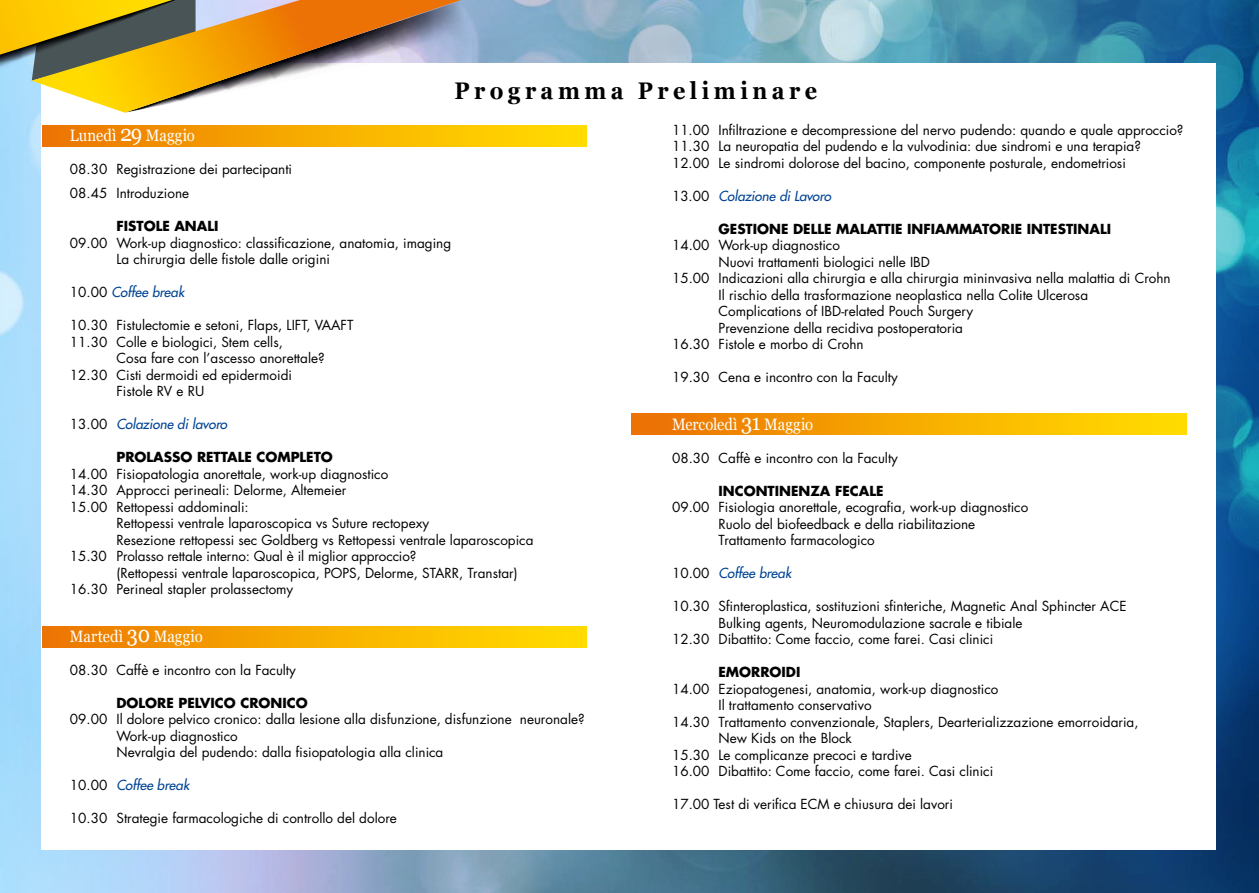
<style>
.page{position:relative;width:1259px;height:893px;background:#fff}
.page>*{position:absolute;margin:0;border:0;box-sizing:border-box;transform-origin:0 0}
.t1{font:700 24px "Georgia";letter-spacing:.21em;color:#000;scale:.9 1}
.t2{font:16.5px "Georgia";color:#fff;scale:.9 1}
.t3{font:13.5px/16.5px "Futura";color:#000}
.t4{font:700 13.5px "Futura";color:#000}
.t5{font:italic 13.5px "Futura";color:#004494}
.s1{font-size:22.5px}
.s2{font-style:normal;color:#000}
</style>
<div class="page">
<img style="left:0;top:0;width:1259px;height:893px">
<div style="left:41px;top:64px;width:1175px;height:786px;background:#fff"></div>
<div style="left:631px;top:414px;width:555px;height:21px;background:linear-gradient(to right,#eb7102,#ffe100)"></div>
<div style="left:43px;top:626px;width:544px;height:21px;background:linear-gradient(to right,#ed7801,#ffe000)"></div>
<div style="left:43px;top:125px;width:544px;height:22px;background:linear-gradient(to right,#ed7701,#ffe000)"></div>
<svg style="left:0;top:0;width:41px;height:117px;background:#c2c583"></svg>
<svg style="left:32px;top:0;width:492px;height:113px"></svg>
<h1 class="t1" style="left:454px;top:77px;width:404px">Programma Preliminare</h1>
<p class="t2" style="left:70px;top:126px;width:140px">Lunedì <span class="s1">29</span> Maggio</p>
<p class="t3" style="left:70px;top:157px;width:224px;line-height:24px">08.30 Registrazione dei partecipanti<br>08.45 Introduzione</p>
<p class="t4" style="left:116px;top:217px;width:103px">FISTOLE ANALI</p>
<p class="t3" style="left:116px;top:234px;width:336px;text-indent:-46px">09.00 Work-up diagnostico: classificazione, anatomia, imaging<br>La chirurgia delle fistole dalle origini</p>
<p class="t5" style="left:70px;top:284px;width:116px"><span class="s2">10.00</span> Coffee break</p>
<p class="t3" style="left:70px;top:317px;width:285px">10.30 Fistulectomie e setoni, Flaps, LIFT, VAAFT</p>
<p class="t3" style="left:70px;top:333px;width:214px">11.30 Colle e biologici, Stem cells,</p>
<p class="t3" style="left:116px;top:350px;width:210px">Cosa fare con l’ascesso anorettale?</p>
<p class="t3" style="left:70px;top:366px;width:223px">12.30 Cisti dermoidi ed epidermoidi</p>
<p class="t3" style="left:116px;top:383px;width:89px">Fistole RV e RU</p>
<p class="t5" style="left:70px;top:416px;width:159px"><span class="s2">13.00</span> Colazione di lavoro</p>
<p class="t4" style="left:116px;top:448px;width:218px">PROLASSO RETTALE COMPLETO</p>
<p class="t3" style="left:70px;top:465px;width:320px">14.00 Fisiopatologia anorettale, work-up diagnostico<br>14.30 Approcci perineali: Delorme, Altemeier<br>15.00 Rettopessi addominali:</p>
<p class="t3" style="left:116px;top:515px;width:314px">Rettopessi ventrale laparoscopica vs Suture rectopexy</p>
<p class="t3" style="left:116px;top:531px;width:418px">Resezione rettopessi sec Goldberg vs Rettopessi ventrale laparoscopica</p>
<p class="t3" style="left:70px;top:548px;width:348px">15.30 Prolasso rettale interno: Qual è il miglior approccio?</p>
<p class="t3" style="left:116px;top:564px;width:402px">(Rettopessi ventrale laparoscopica, POPS, Delorme, STARR, Transtar)</p>
<p class="t3" style="left:70px;top:581px;width:225px">16.30 Perineal stapler prolassectomy</p>
<p class="t2" style="left:70px;top:627px;width:149px">Martedì <span class="s1">30</span> Maggio</p>
<p class="t3" style="left:70px;top:661px;width:227px">08.30 Caffè e incontro con la Faculty</p>
<p class="t4" style="left:116px;top:693px;width:193px">DOLORE PELVICO CRONICO</p>
<p class="t3" style="left:116px;top:711px;width:470px;text-indent:-46px">09.00 Il dolore pelvico cronico: dalla lesione alla disfunzione, disfunzione neuronale?<br>Work-up diagnostico<br>Nevralgia del pudendo: dalla fisiopatologia alla clinica</p>
<p class="t5" style="left:70px;top:776px;width:121px"><span class="s2">10.00</span> Coffee break</p>
<p class="t3" style="left:70px;top:810px;width:328px">10.30 Strategie farmacologiche di controllo del dolore</p>
<p class="t3" style="left:672px;top:122px;width:513px">11.00 Infiltrazione e decompressione del nervo pudendo: quando e quale approccio?<br>11.30 La neuropatia del pudendo e la vulvodinia: due sindromi e una terapia?<br>12.00 Le sindromi dolorose del bacino, componente posturale, endometriosi</p>
<p class="t5" style="left:672px;top:187px;width:161px"><span class="s2">13.00</span> Colazione di Lavoro</p>
<p class="t4" style="left:718px;top:219px;width:394px">GESTIONE DELLE MALATTIE INFIAMMATORIE INTESTINALI</p>
<p class="t3" style="left:672px;top:237px;width:169px">14.00 Work-up diagnostico</p>
<p class="t3" style="left:718px;top:254px;width:213px">Nuovi trattamenti biologici nelle IBD</p>
<p class="t3" style="left:672px;top:270px;width:500px">15.00 Indicazioni alla chirurgia e alla chirurgia mininvasiva nella malattia di Crohn</p>
<p class="t3" style="left:718px;top:287px;width:371px">Il rischio della trasformazione neoplastica nella Colite Ulcerosa</p>
<p class="t3" style="left:718px;top:303px;width:256px">Complications of IBD-related Pouch Surgery</p>
<p class="t3" style="left:718px;top:320px;width:246px">Prevenzione della recidiva postoperatoria</p>
<p class="t3" style="left:672px;top:336px;width:193px">16.30 Fistole e morbo di Crohn</p>
<p class="t3" style="left:672px;top:369px;width:227px">19.30 Cena e incontro con la Faculty</p>
<p class="t2" style="left:672px;top:415px;width:158px">Mercoledì <span class="s1">31</span> Maggio</p>
<p class="t3" style="left:672px;top:449px;width:227px">08.30 Caffè e incontro con la Faculty</p>
<p class="t4" style="left:718px;top:481px;width:166px">INCONTINENZA FECALE</p>
<p class="t3" style="left:718px;top:499px;width:311px;text-indent:-46px">09.00 Fisiologia anorettale, ecografia, work-up diagnostico<br>Ruolo del biofeedback e della riabilitazione<br>Trattamento farmacologico</p>
<p class="t5" style="left:672px;top:564px;width:121px"><span class="s2">10.00</span> Coffee break</p>
<p class="t3" style="left:672px;top:598px;width:456px">10.30 Sfinteroplastica, sostituzioni sfinteriche, Magnetic Anal Sphincter ACE</p>
<p class="t3" style="left:718px;top:614px;width:305px">Bulking agents, Neuromodulazione sacrale e tibiale</p>
<p class="t3" style="left:672px;top:631px;width:323px">12.30 Dibattito: Come faccio, come farei. Casi clinici</p>
<p class="t4" style="left:718px;top:663px;width:83px">EMORROIDI</p>
<p class="t3" style="left:672px;top:680px;width:328px">14.00 Eziopatogenesi, anatomia, work-up diagnostico</p>
<p class="t3" style="left:718px;top:697px;width:155px">Il trattamento conservativo</p>
<p class="t3" style="left:672px;top:713px;width:468px">14.30 Trattamento convenzionale, Staplers, Dearterializzazione emorroidaria,</p>
<p class="t3" style="left:718px;top:730px;width:135px">New Kids on the Block</p>
<p class="t3" style="left:672px;top:746px;width:241px">15.30 Le complicanze precoci e tardive</p>
<p class="t3" style="left:672px;top:763px;width:323px">16.00 Dibattito: Come faccio, come farei. Casi clinici</p>
<p class="t3" style="left:672px;top:796px;width:282px">17.00 Test di verifica ECM e chiusura dei lavori</p>
</div>
